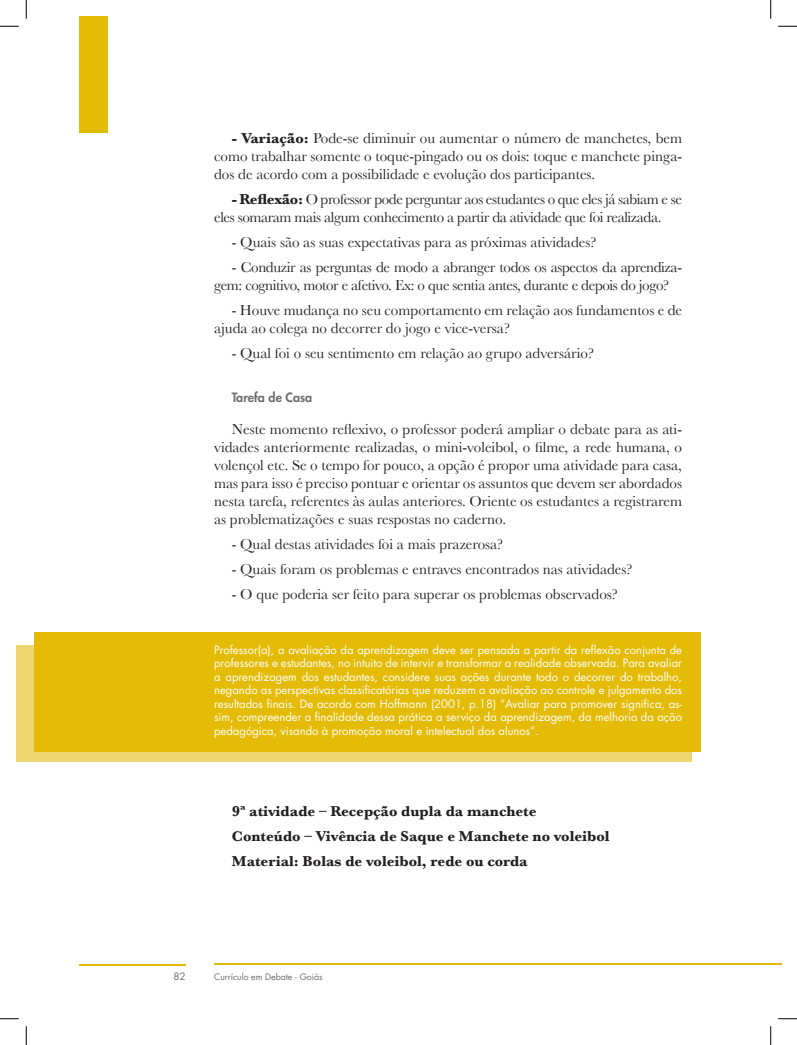
<style>
.page{position:relative;width:797px;height:1045px;background:#fff}
.page>*{position:absolute;margin:0;border:0;box-sizing:border-box;transform-origin:0 0}
.t1{font:15px/18px "Baskerville";color:#231f20;text-align:justify}
.t2{font:15px/18px "Baskerville";letter-spacing:-.025em;color:#231f20}
.t3{font:700 15px/25.1px "Baskerville";color:#231f20}
.t4{font:800 12.5px "Futura Std";color:#6c6d70}
.t5{font:11.25px/13.5px "Futura Std";color:#fff;text-align:justify}
.t6{font:10px "Futura Std";color:#6c6d70}
.t7{font:8.75px "Futura Std";color:#6c6d70}
.s1{font-weight:700}
</style>
<div class="page">
<hr style="left:214px;top:963px;width:556px;height:2px;background:#e4bb06">
<hr style="left:79px;top:963px;width:107px;height:2px;background:#e4bb06">
<div style="left:79px;top:16px;width:29px;height:117px;background:#e4bb06"></div>
<svg style="left:770px;top:963px;width:11px;height:2px"></svg>
<div style="left:16px;top:645px;width:675px;height:117px;background:#eed670"></div>
<div style="left:35px;top:632px;width:666px;height:119px;background:#e4bb06"></div>
<svg style="left:0;top:25px;width:19px;height:2px"></svg>
<svg style="left:778px;top:25px;width:19px;height:2px"></svg>
<svg style="left:0;top:1018px;width:19px;height:1px"></svg>
<svg style="left:778px;top:1018px;width:19px;height:1px"></svg>
<svg style="left:25px;top:0;width:2px;height:19px"></svg>
<svg style="left:25px;top:1026px;width:2px;height:19px"></svg>
<svg style="left:770px;top:0;width:1px;height:19px"></svg>
<svg style="left:770px;top:1026px;width:1px;height:19px"></svg>
<p class="t1" style="left:214px;top:129px;width:469px;text-indent:18px"><span class="s1">- Variação:</span> Pode-se diminuir ou aumentar o número de manchetes, bem como trabalhar somente o toque-pingado ou os dois: toque e manchete pinga&shy;dos de acordo com a possibilidade e evolução dos participantes.</p>
<p class="t2" style="left:214px;top:190px;width:469px;text-indent:18px"><span class="s1">- Reflexão:</span> O professor pode perguntar aos estudantes o que eles já sabiam e se eles somaram mais algum conhecimento a partir da atividade que foi realizada.</p>
<p class="t1" style="left:232px;top:233px;width:366px">- Quais são as suas expectativas para as próximas atividades?</p>
<p class="t2" style="left:214px;top:258px;width:469px;text-indent:18px">- Conduzir as perguntas de modo a abranger todos os aspectos da aprendiza&shy;gem: cognitivo, motor e afetivo. Ex: o que sentia antes, durante e depois do jogo?</p>
<p class="t1" style="left:214px;top:301px;width:469px;text-indent:18px">- Houve mudança no seu comportamento em relação aos fundamentos e de ajuda ao colega no decorrer do jogo e vice-versa?</p>
<p class="t1" style="left:232px;top:344px;width:363px">- Qual foi o seu sentimento em relação ao grupo adversário?</p>
<p class="t4" style="left:232px;top:389px;width:82px">Tarefa de Casa</p>
<p class="t1" style="left:214px;top:420px;width:469px;text-indent:18px">Neste momento reflexivo, o professor poderá ampliar o debate para as ati&shy;vidades anteriormente realizadas, o mini-voleibol, o filme, a rede humana, o volençol etc. Se o tempo for pouco, a opção é propor uma atividade para casa, mas para isso é preciso pontuar e orientar os assuntos que devem ser abordados nesta tarefa, referentes às aulas anteriores. Oriente os estudantes a registrarem as problematizações e suas respostas no caderno.</p>
<p class="t1" style="left:232px;top:535px;width:273px">- Qual destas atividades foi a mais prazerosa?</p>
<p class="t1" style="left:232px;top:560px;width:402px">- Quais foram os problemas e entraves encontrados nas atividades?</p>
<p class="t1" style="left:232px;top:585px;width:387px">- O que poderia ser feito para superar os problemas observados?</p>
<p class="t5" style="left:214px;top:643px;width:469px">Professor(a), a avaliação da aprendizagem deve ser pensada a partir da reflexão conjunta de professores e estudantes, no intuito de intervir e transformar a realidade observada. Para avaliar a aprendizagem dos estudantes, considere suas ações durante todo o decorrer do trabalho, negando as perspectivas classificatórias que reduzem a avaliação ao controle e julgamento dos resultados finais. De acordo com Hoffmann (2001, p.18) “Avaliar para promover significa, as&shy;sim, compreender a finalidade dessa prática a serviço da aprendizagem, da melhoria da ação pedagógica, visando à promoção moral e intelectual dos alunos”.</p>
<p class="t3" style="left:232px;top:798px;width:379px">9ª atividade – Recepção dupla da manchete<br>Conteúdo – Vivência de Saque e Manchete no voleibol<br>Material: Bolas de voleibol, rede ou corda</p>
<p class="t6" style="left:173px;top:970px;width:14px">82</p>
<p class="t7" style="left:214px;top:971px;width:110px">Currículo em Debate - Goiás</p>
</div>
